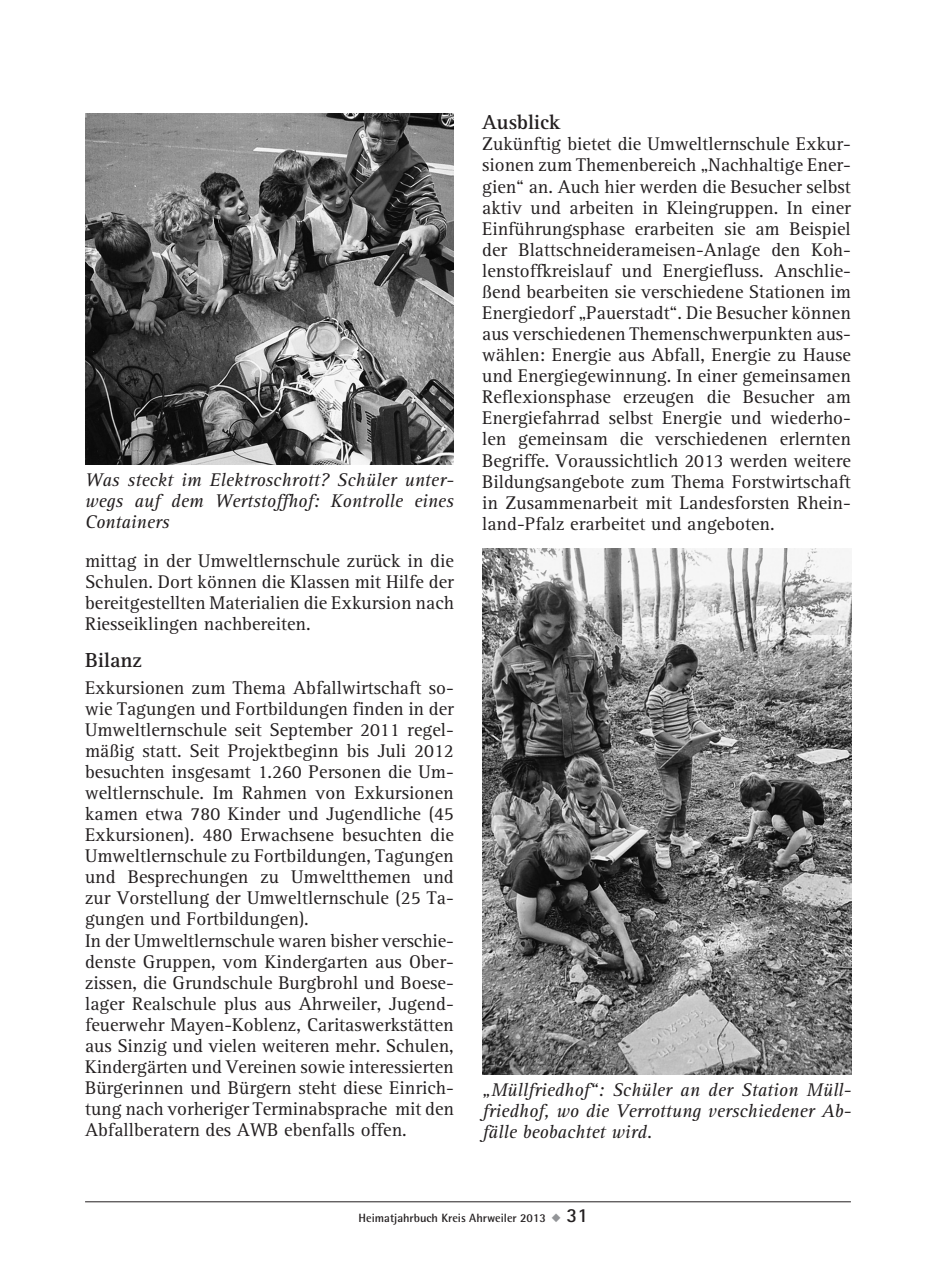
<style>
.page{position:relative;width:936px;height:1276px;background:#fff}
.page>*{position:absolute;margin:0;border:0;box-sizing:border-box;transform-origin:0 0}
.t1{font:700 21px "AT Rotis Serif";color:#231f20}
.t2{font:19px/21px "AT Rotis Serif";color:#231f20;text-align:justify}
.t3{font:italic 19px/21px "AT Rotis Serif";color:#231f20;text-align:justify}
.t4{font:700 12px "Rotis Semi Sans";color:#231f20}
.s1{color:#939598}
.s2{font-family:"Rotis Sans Serif";font-size:20px}
</style>
<div class="page">
<hr style="left:85px;top:1201px;width:765px;height:1px;background:#231f20">
<img style="left:85px;top:113px;width:369px;height:351px">
<img style="left:482px;top:549px;width:369px;height:525px">
<p class="t3" style="left:85px;top:470px;width:370px">Was steckt im Elektroschrott? Schüler unter&shy;wegs auf dem Wertstoffhof: Kontrolle eines Containers</p>
<p class="t2" style="left:85px;top:551px;width:370px">mittag in der Umweltlernschule zurück in die Schulen. Dort können die Klassen mit Hilfe der bereitgestellten Materialien die Exkursion nach Riesseiklingen nachbereiten.</p>
<p class="t1" style="left:85px;top:647px;width:58px">Bilanz</p>
<p class="t2" style="left:85px;top:677px;width:370px;text-align:left">Exkursionen zum Thema Abfallwirtschaft so&shy;wie Tagungen und Fortbildungen finden in der Umweltlernschule seit September 2011 regel&shy;mäßig statt. Seit Projektbeginn bis Juli 2012 besuchten insgesamt 1.260 Personen die Um&shy;weltlernschule. Im Rahmen von Exkursionen kamen etwa 780 Kinder und Jugendliche (45<br>Exkursionen). 480 Erwachsene besuchten die Umweltlernschule zu Fortbildungen, Tagungen und Besprechungen zu Umweltthemen und zur Vorstellung der Umweltlernschule (25 Ta&shy;gungen und Fortbildungen).<br>In der Umweltlernschule waren bisher verschie&shy;denste Gruppen, vom Kindergarten aus Ober&shy;zissen, die Grundschule Burgbrohl und Boese&shy;lager Realschule plus aus Ahrweiler, Jugend&shy;feuerwehr Mayen-Koblenz, Caritaswerkstätten aus Sinzig und vielen weiteren mehr. Schulen, Kindergärten und Vereinen sowie interessierten Bürgerinnen und Bürgern steht diese Einrich&shy;tung nach vorheriger Terminabsprache mit den Abfallberatern des AWB ebenfalls offen.</p>
<p class="t1" style="left:482px;top:110px;width:80px">Ausblick</p>
<p class="t2" style="left:482px;top:134px;width:370px">Zukünftig bietet die Umweltlernschule Exkur&shy;sionen zum Themenbereich „Nachhaltige Ener&shy;gien“ an. Auch hier werden die Besucher selbst aktiv und arbeiten in Kleingruppen. In einer Einführungsphase erarbeiten sie am Beispiel der Blattschneiderameisen-Anlage den Koh&shy;lenstoffkreislauf und Energiefluss. Anschlie&shy;ßend bearbeiten sie verschiedene Stationen im Energiedorf „Pauerstadt“. Die Besucher können aus verschiedenen Themenschwerpunkten aus&shy;wählen: Energie aus Abfall, Energie zu Hause und Energiegewinnung. In einer gemeinsamen Reflexionsphase erzeugen die Besucher am Energiefahrrad selbst Energie und wiederho&shy;len gemeinsam die verschiedenen erlernten Begriffe. Voraussichtlich 2013 werden weitere Bildungsangebote zum Thema Forstwirtschaft in Zusammenarbeit mit Landesforsten Rhein&shy;land-Pfalz erarbeitet und angeboten.</p>
<p class="t3" style="left:482px;top:1079px;width:370px">„Müllfriedhof“: Schüler an der Station Müll&shy;friedhof, wo die Verrottung verschiedener Ab&shy;fälle beobachtet wird.</p>
<p class="t4" style="left:358px;top:1210px;width:231px">Heimatjahrbuch Kreis Ahrweiler 2013 <span class="s1">◆</span> <span class="s2">31</span></p>
</div>
